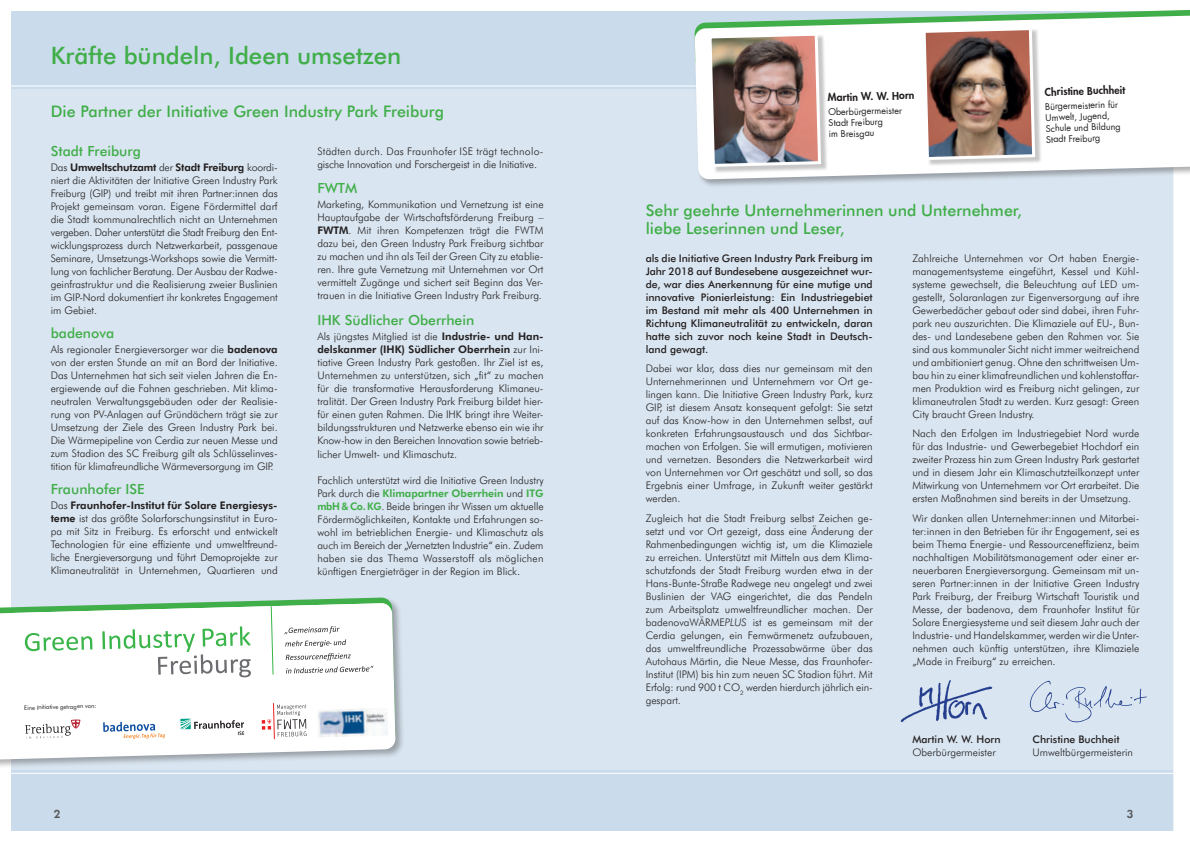
<style>
.page{position:relative;width:1190px;height:842px;background:#fff}
.page>*{position:absolute;margin:0;border:0;box-sizing:border-box;transform-origin:0 0}
.t1{font:500 24px "Futura BT";color:#40ae49}
.t2{font:500 16px/18px "Futura BT";color:#40ae49}
.t3{font:500 14px "Futura BT";color:#40ae49}
.t4{font:12px "Futura Dem";color:#57585a}
.t5{font:300 10.5px/13px "Futura BT";color:#231f20;text-align:justify}
.t6{font:500 10.5px/13px "Futura BT";color:#231f20;text-align:justify}
.t7{font:800 10.5px "Futura";color:#231f20}
.t8{font:9px/11px "Futura Com";color:#231f20}
.t9{font:6.2px "Futura BT";color:#231f20}
.s1{font-weight:800}
.s2{font-weight:800;color:#40ae49}
.s3{font-size:11px}
.s4{font-style:italic}
</style>
<div class="page">
<div style="left:11px;top:11px;width:584px;height:819px;background:#cadbeb"></div>
<div style="left:11px;top:89px;width:584px;height:680px;background:#d9e5f0"></div>
<hr style="left:11px;top:85px;width:584px;height:1px;background:#fff">
<hr style="left:7px;top:772px;width:588px;height:1px;background:#fff">
<div style="left:0;top:595px;width:405px;height:173px;background:#231f20;opacity:.35"></div>
<svg style="left:0;top:597px;width:395px;height:6px"></svg>
<svg style="left:0;top:603px;width:395px;height:156px;fill:#fff"></svg>
<svg style="left:14px;top:603px;width:378px;height:153px;background:#f5f9f6"></svg>
<svg style="left:25px;top:632px;width:67px;height:19px"></svg>
<svg style="left:102px;top:626px;width:149px;height:51px;background:#e0ede2"></svg>
<svg style="left:284px;top:626px;width:62px;height:20px"></svg>
<svg style="left:285px;top:653px;width:88px;height:20px;background:#e1e1e1"></svg>
<svg style="left:270px;top:603px;width:4px;height:72px"></svg>
<svg style="left:262px;top:702px;width:44px;height:37px;background:#e8dede"></svg>
<svg style="left:103px;top:721px;width:62px;height:17px"></svg>
<svg style="left:180px;top:718px;width:64px;height:16px"></svg>
<svg style="left:25px;top:719px;width:55px;height:19px"></svg>
<img style="left:317px;top:707px;width:71px;height:30px">
<div style="left:595px;top:11px;width:577px;height:819px;background:#cadbeb"></div>
<div style="left:595px;top:89px;width:583px;height:680px;background:#d9e5f0"></div>
<hr style="left:595px;top:85px;width:583px;height:1px;background:#fff">
<div style="left:693px;top:14px;width:496px;height:174px;background:#231f20;opacity:.35"></div>
<svg style="left:694px;top:168px;width:495px;height:11px"></svg>
<div style="left:709px;top:34px;width:118px;height:140px;background:#231f20;opacity:.25"></div>
<img style="left:694px;top:10px;width:495px;height:158px">
<img style="left:1029px;top:680px;width:118px;height:43px">
<img style="left:900px;top:680px;width:93px;height:42px">
<hr style="left:595px;top:772px;width:585px;height:1px;background:#fff">
<h1 class="t1" style="left:51px;top:41px;width:352px">Kräfte bündeln, Ideen umsetzen</h1>
<h2 class="t2" style="left:51px;top:102px;width:395px">Die Partner der Initiative Green Industry Park Freiburg</h2>
<h3 class="t3" style="left:51px;top:142px;width:92px">Stadt Freiburg</h3>
<p class="t5" style="left:51px;top:160px;width:228px">Das <span class="s1">Umweltschutzamt</span> der <span class="s1">Stadt Freiburg</span> koordi&shy;niert die Aktivitäten der Initiative Green Industry Park Freiburg (GIP) und treibt mit ihren Partner:innen das Projekt gemeinsam voran. Eigene Fördermittel darf die Stadt kommunalrechtlich nicht an Unternehmen vergeben. Daher unterstützt die Stadt Freiburg den Ent&shy;wicklungsprozess durch Netzwerkarbeit, passgenaue Seminare, Umsetzungs-Workshops sowie die Vermitt&shy;lung von fachlicher Beratung. Der Ausbau der Radwe&shy;geinfrastruktur und die Realisierung zweier Buslinien im GIP-Nord dokumentiert ihr konkretes Engagement im Gebiet.</p>
<h3 class="t3" style="left:51px;top:324px;width:65px">badenova</h3>
<p class="t5" style="left:51px;top:342px;width:228px">Als regionaler Energieversorger war die <span class="s1">badenova </span>von der ersten Stunde an mit an Bord der Initiative.<br>Das Unternehmen hat sich seit vielen Jahren die En&shy;ergiewende auf die Fahnen geschrieben. Mit klima&shy;neutralen Verwaltungsgebäuden oder der Realisie&shy;rung von PV-Anlagen auf Gründächern trägt sie zur Umsetzung der Ziele des Green Industry Park bei.<br>Die Wärmepipeline von Cerdia zur neuen Messe und zum Stadion des SC Freiburg gilt als Schlüsselinves&shy;tition für klimafreundliche Wärmeversorgung im GIP.</p>
<h3 class="t3" style="left:51px;top:480px;width:95px">Fraunhofer ISE</h3>
<p class="t5" style="left:51px;top:498px;width:228px">Das <span class="s1">Fraunhofer-Institut für Solare Energiesys&shy;teme</span> ist das größte Solarforschungsinstitut in Euro&shy;pa mit Sitz in Freiburg. Es erforscht und entwickelt Technologien für eine effiziente und umweltfreund&shy;liche Energieversorgung und führt Demoprojekte zur Klimaneutralität in Unternehmen, Quartieren und</p>
<p class="t5" style="left:317px;top:145px;width:228px">Städten durch. Das Fraunhofer ISE trägt technolo&shy;gische Innovation und Forschergeist in die Initiative.</p>
<h3 class="t3" style="left:317px;top:180px;width:41px">FWTM</h3>
<p class="t5" style="left:317px;top:198px;width:228px">Marketing, Kommunikation und Vernetzung ist eine Hauptaufgabe der Wirtschaftsförderung Freiburg – <span class="s1">FWTM</span>. Mit ihren Kompetenzen trägt die FWTM dazu bei, den Green Industry Park Freiburg sichtbar zu machen und ihn als Teil der Green City zu etablie&shy;ren. Ihre gute Vernetzung mit Unternehmen vor Ort vermittelt Zugänge und sichert seit Beginn das Ver&shy;trauen in die Initiative Green Industry Park Freiburg.</p>
<h3 class="t3" style="left:317px;top:312px;width:158px">IHK Südlicher Oberrhein</h3>
<p class="t5" style="left:317px;top:330px;width:228px">Als jüngstes Mitglied ist die <span class="s1">Industrie- und Han&shy;delskanmer (IHK) Südlicher Oberrhein</span> zur Ini&shy;tiative Green Industry Park gestoßen. Ihr Ziel ist es, Unternehmen zu unterstützen, sich „fit“ zu machen für die transformative Herausforderung Klimaneu&shy;tralität. Der Green Industry Park Freiburg bildet hier&shy;für einen guten Rahmen. Die IHK bringt ihre Weiter&shy;bildungsstrukturen und Netzwerke ebenso ein wie ihr Know-how in den Bereichen Innovation sowie betrieb&shy;licher Umwelt- und Klimaschutz.</p>
<p class="t5" style="left:317px;top:473px;width:228px">Fachlich unterstützt wird die Initiative Green Industry Park durch die <span class="s2">Klimapartner Oberrhein</span> und <span class="s2">ITG mbH &amp; Co. KG</span>. Beide bringen ihr Wissen um aktuelle Fördermöglichkeiten, Kontakte und Erfahrungen so&shy;wohl im betrieblichen Energie- und Klimaschutz als auch im Bereich der „Vernetzten Industrie“ ein. Zudem haben sie das Thema Wasserstoff als möglichen künftigen Energieträger in der Region im Blick<span class="s3">.</span></p>
<p class="t9" style="left:24px;top:703px;width:74px;rotate:-2deg">Eine Initiative getragen von:</p>
<p class="t4" style="left:54px;top:806px;width:8px">2</p>
<p class="t7" style="left:827px;top:91px;width:88px;rotate:-2deg">Martin W. W. Horn</p>
<p class="t8" style="left:827px;top:107px;width:75px;rotate:-2deg">Oberbürgermeister<br>Stadt Freiburg<br>im Breisgau</p>
<p class="t7" style="left:1044px;top:85px;width:82px;rotate:-2deg">Christine Buchheit</p>
<p class="t8" style="left:1044px;top:101px;width:76px;rotate:-2deg">Bürgermeisterin für<br>Umwelt, Jugend,<br>Schule und Bildung<br>Stadt Freiburg</p>
<h2 class="t2" style="left:645px;top:201px;width:377px">Sehr geehrte Unternehmerinnen und Unternehmer, liebe Leserinnen und Leser,</h2>
<p class="t6" style="left:645px;top:251px;width:228px">als die Initiative Green Industry Park Freiburg im Jahr 2018 auf Bundesebene ausgezeichnet wur&shy;de, war dies Anerkennung für eine mutige und innovative Pionierleistung: Ein Industriegebiet im Bestand mit mehr als 400 Unternehmen in Richtung Klimaneutralität zu entwickeln, daran hatte sich zuvor noch keine Stadt in Deutsch&shy;land gewagt.</p>
<p class="t5" style="left:645px;top:362px;width:228px">Dabei war klar, dass dies nur gemeinsam mit den Unternehmerinnen und Unternehmern vor Ort ge&shy;lingen kann. Die Initiative Green Industry Park, kurz GIP, ist diesem Ansatz konsequent gefolgt: Sie setzt auf das Know-how in den Unternehmen selbst, auf konkreten Erfahrungsaustausch und das Sichtbar&shy;machen von Erfolgen. Sie will ermutigen, motivieren und vernetzen. Besonders die Netzwerkarbeit wird von Unternehmen vor Ort geschätzt und soll, so das Ergebnis einer Umfrage, in Zukunft weiter gestärkt werden.</p>
<p class="t5" style="left:645px;top:511px;width:228px">Zugleich hat die Stadt Freiburg selbst Zeichen ge&shy;setzt und vor Ort gezeigt, dass eine Änderung der Rahmenbedingungen wichtig ist, um die Klimaziele zu erreichen. Unterstützt mit Mitteln aus dem Klima&shy;schutzfonds der Stadt Freiburg wurden etwa in der Hans-Bunte-Straße Radwege neu angelegt und zwei Buslinien der VAG eingerichtet, die das Pendeln zum Arbeitsplatz umweltfreundlicher machen. Der badenovaWÄRME<span class="s4">PLUS</span> ist es gemeinsam mit der Cerdia gelungen, ein Fernwärmenetz aufzubauen, das umweltfreundliche Prozessabwärme über das Autohaus Märtin, die Neue Messe, das Fraunhofer-Institut (IPM) bis hin zum neuen SC Stadion führt. Mit Erfolg: rund 900 t CO<sub>2</sub> werden hierdurch jährlich ein&shy;gespart.</p>
<p class="t5" style="left:912px;top:251px;width:228px">Zahlreiche Unternehmen vor Ort haben Energie&shy;managementsysteme eingeführt, Kessel und Kühl&shy;systeme gewechselt, die Beleuchtung auf LED um&shy;gestellt, Solaranlagen zur Eigenversorgung auf ihre Gewerbedächer gebaut oder sind dabei, ihren Fuhr&shy;park neu auszurichten. Die Klimaziele auf EU-, Bun&shy;des- und Landesebene geben den Rahmen vor. Sie sind aus kommunaler Sicht nicht immer weitreichend und ambitioniert genug. Ohne den schrittweisen Um&shy;bau hin zu einer klimafreundlichen und kohlenstoffar&shy;men Produktion wird es Freiburg nicht gelingen, zur klimaneutralen Stadt zu werden. Kurz gesagt: Green City braucht Green Industry.</p>
<p class="t5" style="left:912px;top:427px;width:228px">Nach den Erfolgen im Industriegebiet Nord wurde für das Industrie- und Gewerbegebiet Hochdorf ein zweiter Prozess hin zum Green Industry Park gestartet und in diesem Jahr ein Klimaschutzteilkonzept unter Mitwirkung von Unternehmern vor Ort erarbeitet. Die ersten Maßnahmen sind bereits in der Umsetzung.</p>
<p class="t5" style="left:912px;top:511px;width:228px">Wir danken allen Unternehmer:innen und Mitarbei&shy;ter:innen in den Betrieben für ihr Engagement, sei es beim Thema Energie- und Ressourceneffizienz, beim nachhaltigen Mobilitätsmanagement oder einer er&shy;neuerbaren Energieversorgung. Gemeinsam mit un&shy;seren Partner:innen in der Initiative Green Industry Park Freiburg, der Freiburg Wirtschaft Touristik und Messe, der badenova, dem Fraunhofer Institut für Solare Energiesysteme und seit diesem Jahr auch der Industrie- und Handelskammer, werden wir die Unter&shy;nehmen auch künftig unterstützen, ihre Klimaziele „Made in Freiburg“ zu erreichen.</p>
<p class="t6" style="left:912px;top:732px;width:90px">Martin W. W. Horn</p>
<p class="t6" style="left:1032px;top:732px;width:89px">Christine Buchheit</p>
<p class="t5" style="left:912px;top:745px;width:85px">Oberbürgermeister</p>
<p class="t5" style="left:1032px;top:745px;width:102px">Umweltbürgermeisterin</p>
<p class="t4" style="left:1126px;top:806px;width:8px">3</p>
</div>
